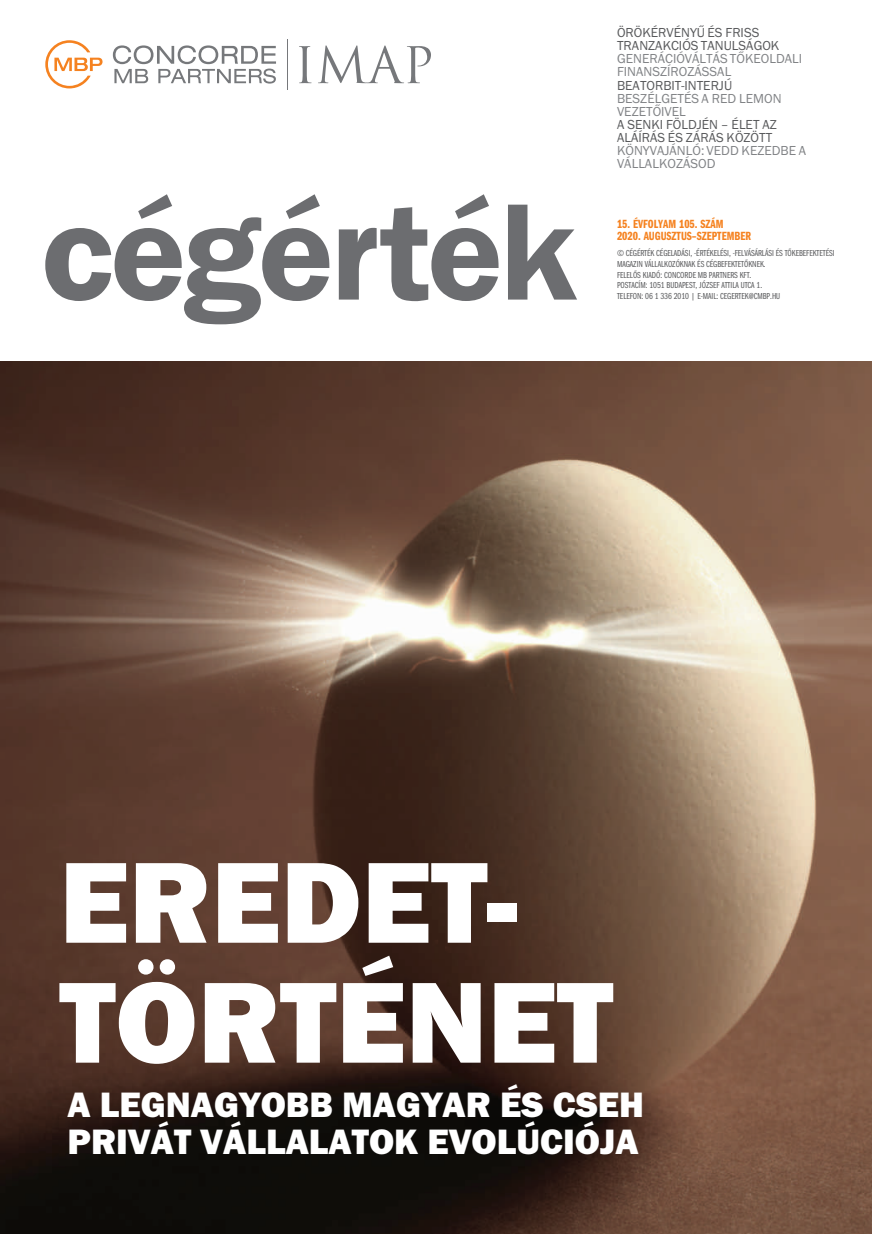
<style>
.page{position:relative;width:872px;height:1234px;background:#fff}
.page>*{position:absolute;margin:0;border:0;box-sizing:border-box;transform-origin:0 0}
.t1{font:142.2px "Franklin Got Itc TEE Demi";letter-spacing:-.025em;color:#6c6d70}
.t2{font:119.25px/119.9px "Franklin Got Itc TEE Heavy";color:#fff}
.t3{font:36.6px/36.8px "Franklin Got Itc TEE Heavy";color:#fff}
.t4{font:13.5px/13px "Franklin Got Itc TEE Book";color:#808285}
.t5{font:13.5px/13px "Franklin Got Itc TEE Book";color:#57585a}
.t6{font:12.3px/12px "Franklin Got Itc TEE Book Comp";color:#f58220}
.t7{font:9px/10.8px "Franklin Got Itc TEE Book Compressed";color:#57585a}
</style>
<div class="page">
<hr style="left:287px;top:39px;width:1px;height:51px;background:#76787b">
<svg style="left:299px;top:46px;width:12px;height:37px"></svg>
<svg style="left:318px;top:45px;width:113px;height:38px"></svg>
<svg style="left:113px;top:45px;width:163px;height:39px"></svg>
<svg style="left:45px;top:40px;width:57px;height:48px"></svg>
<img style="left:0;top:361px;width:872px;height:872px">
<h1 class="t1" style="left:41px;top:205px;width:537px">cégérték</h1>
<h3 class="t5" style="left:617px;top:28px;width:164px">ÖRÖKÉRVÉNYŰ ÉS FRISS<br>TRANZAKCIÓS TANULSÁGOK</h3>
<h3 class="t4" style="left:617px;top:54px;width:187px">GENERÁCIÓVÁLTÁS TŐKEOLDALI<br>FINANSZÍROZÁSSAL</h3>
<h3 class="t5" style="left:617px;top:80px;width:117px">BEATORBIT-INTERJÚ</h3>
<h3 class="t4" style="left:617px;top:93px;width:166px">BESZÉLGETÉS A RED LEMON<br>VEZETŐIVEL</h3>
<h3 class="t5" style="left:617px;top:119px;width:161px">A SENKI FÖLDJÉN – ÉLET AZ<br>ALÁÍRÁS ÉS ZÁRÁS KÖZÖTT</h3>
<h3 class="t4" style="left:617px;top:145px;width:191px">KÖNYVAJÁNLÓ: VEDD KEZEDBE A<br>VÁLLALKOZÁSOD</h3>
<h3 class="t6" style="left:617px;top:219px;width:135px">15. ÉVFOLYAM 105. SZÁM<br>2020. AUGUSZTUS–SZEPTEMBER</h3>
<p class="t7" style="left:617px;top:248px;width:219px">© CÉGÉRTÉK CÉGELADÁSI, -ÉRTÉKELÉSI, -FELVÁSÁRLÁSI ÉS TÕKEBEFEKTETÉSI<br>MAGAZIN VÁLLALKOZÓKNAK ÉS CÉGBEFEKTETÕKNEK.</p>
<p class="t7" style="left:617px;top:270px;width:165px">FELELÕS KIADÓ: CONCORDE MB PARTNERS KFT.<br>POSTACÍM: 1051 BUDAPEST, JÓZSEF ATTILA UTCA 1.<br>TELEFON: 06 1 336 2010 | E-MAIL: CEGERTEK@CMBP.HU</p>
<h2 class="t2" style="left:59px;top:854px;width:555px">EREDET-<br>TÖRTÉNET</h2>
<h3 class="t3" style="left:67px;top:1090px;width:578px">A LEGNAGYOBB MAGYAR ÉS CSEH<br>PRIVÁT VÁLLALATOK EVOLÚCIÓJA</h3>
</div>
